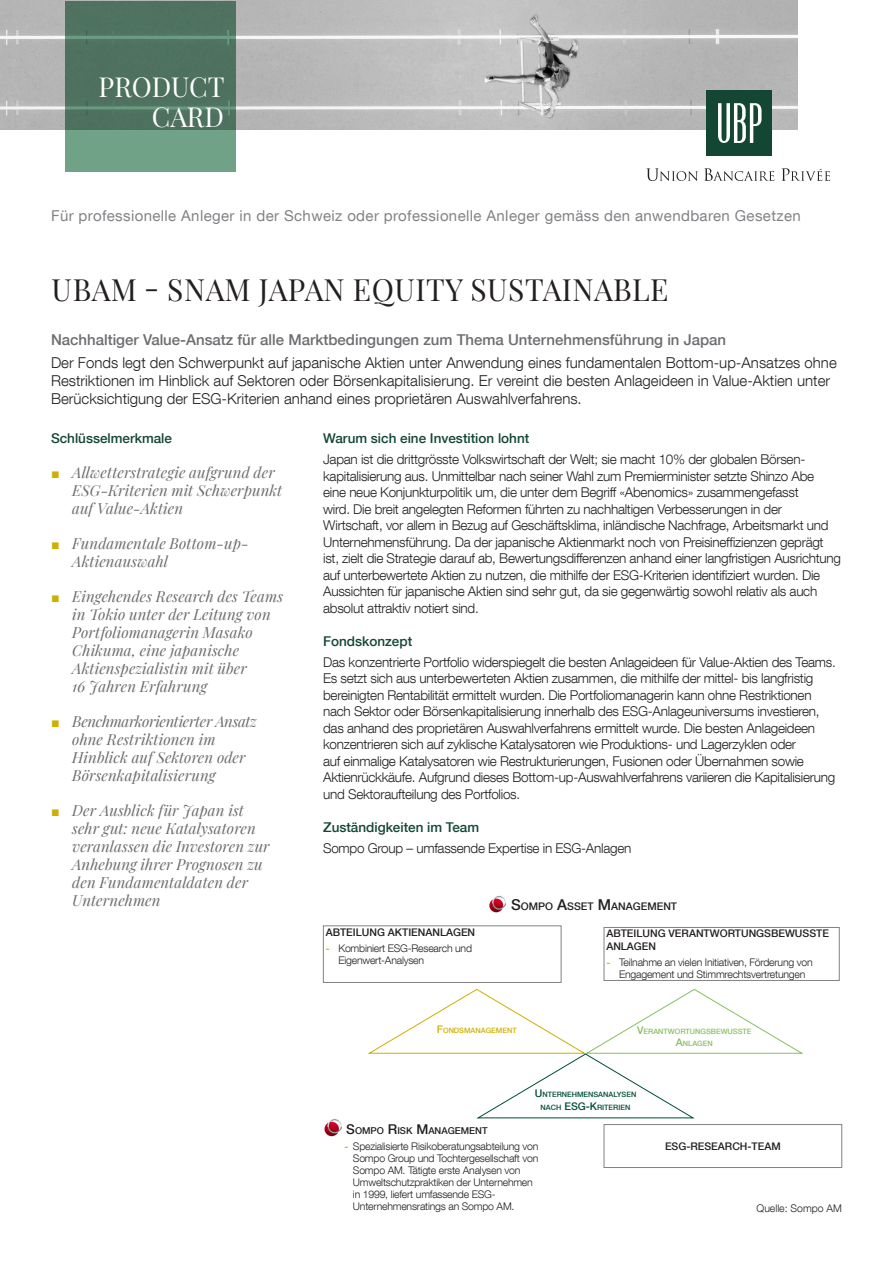
<style>
.page{position:relative;width:893px;height:1263px;background:#fff}
.page>*{position:absolute;margin:0;border:0;box-sizing:border-box;transform-origin:0 0}
.nom_du_fonds{font:30px "Playfair Display";letter-spacing:.015em;color:#231f20}
.t1{font:27px "Playfair Display";color:#fff}
.t2{font:italic 15px/18px "Playfair Display";letter-spacing:.005em;color:#6c6d70}
.Texte_Intro{font:300 15px/18px "Helvetica Neue LT Com";color:#231f20}
.For_qualified_invest{font:15px "Helvetica Neue LT Com";letter-spacing:.025em;color:#808285}
.Texte_Intro_65{font:500 15px "Helvetica Neue LT Com";color:#6c6d70}
.Texte{font:300 13.5px/16.5px "Helvetica Neue LT Com";letter-spacing:-.02em;color:#231f20}
.Titre_Niv_2{font:500 13.5px "Helvetica Neue LT Com";color:#144634}
.Sources{font:300 10.5px/12px "Helvetica Neue LT Com";letter-spacing:-.02em;color:#231f20}
.texte_Main_risks{font:500 10.5px/12.6px "Helvetica Neue LT Com";color:#231f20}
.texte_Main_risks-2{font:500 10.5px "Helvetica Neue LT Com";color:#231f20}
.Sources-2{font:300 10.5px "Helvetica Neue LT Com";color:#231f20}
.texte_Main_risks-3{font:500 9.45px "Helvetica Neue LT Com";color:#231f20}
.texte_Main_risks-4{font:500 7.35px/12.6px "Helvetica Neue LT Com";color:#004d36;text-align:center}
.texte_Main_risks-5{font:500 7.35px/12.6px "Helvetica Neue LT Com";color:#87c060;text-align:center}
.texte_Main_risks-6{font:500 7.35px "Helvetica Neue LT Com";color:#ceb000}
.s1{font-family:"Arial";font-style:normal;font-size:14.25px;color:#ceb000}
.s2{font-size:15px}
.s3{font-weight:500;font-size:10.05px;color:#ceb000}
.s4{font-size:10.5px}
.s5{font-size:13.5px}
</style>
<div class="page">
<img style="left:0;top:0;width:797px;height:130px">
<svg style="left:65px;top:1px;width:170px;height:170px;background:#577f69"></svg>
<svg style="left:646px;top:168px;width:52px;height:13px"></svg>
<svg style="left:704px;top:168px;width:70px;height:13px"></svg>
<svg style="left:781px;top:168px;width:49px;height:13px"></svg>
<div style="left:706px;top:90px;width:66px;height:66px;background:#144634"></div>
<svg style="left:718px;top:103px;width:43px;height:40px"></svg>
<img style="left:489px;top:896px;width:17px;height:17px">
<img style="left:324px;top:1119px;width:18px;height:18px">
<div style="left:323px;top:926px;width:238px;height:57px;border:1px solid #808285"></div>
<div style="left:604px;top:927px;width:235px;height:54px;border:1px solid #808285"></div>
<div style="left:604px;top:1124px;width:238px;height:44px;border:1px solid #808285"></div>
<svg style="left:367px;top:988px;width:437px;height:130px"></svg>
<p class="t1" style="left:99px;top:66px;width:128px">PRODUCT</p>
<p class="t1" style="left:152px;top:96px;width:74px">CARD</p>
<p class="For_qualified_invest" style="left:51px;top:207px;width:751px">Für professionelle Anleger in der Schweiz oder professionelle Anleger gemäss den anwendbaren Gesetzen</p>
<p class="nom_du_fonds" style="left:52px;top:267px;width:618px">UBAM - SNAM JAPAN EQUITY SUSTAINABLE</p>
<p class="Texte_Intro_65" style="left:51px;top:331px;width:677px">Nachhaltiger Value-Ansatz für alle Marktbedingungen zum Thema Unternehmensführung in Japan</p>
<p class="Texte_Intro" style="left:51px;top:353px;width:787px">Der Fonds legt den Schwerpunkt auf japanische Aktien unter Anwendung eines fundamentalen Bottom-up-Ansatzes ohne<br>Restriktionen im Hinblick auf Sektoren oder Börsenkapitalisierung. Er vereint die besten Anlageideen in Value-Aktien unter<br>Berücksichtigung der ESG-Kriterien anhand eines proprietären Auswahlverfahrens.</p>
<p class="Titre_Niv_2" style="left:323px;top:430px;width:208px">Warum sich eine Investition lohnt</p>
<p class="Texte" style="left:323px;top:451px;width:519px">Japan ist die drittgrösste Volkswirtschaft der Welt; sie macht 10% der globalen Börsen&shy;kapitalisierung aus. Unmittelbar nach seiner Wahl zum Premierminister setzte Shinzo Abe<br>eine neue Konjunkturpolitik um, die unter dem Begriff «Abenomics» zusammengefasst<br>wird. Die breit angelegten Reformen führten zu nachhaltigen Verbesserungen in der Wirtschaft, vor allem in Bezug auf Geschäftsklima, inländische Nachfrage, Arbeitsmarkt und Unternehmensführung. Da der japanische Aktienmarkt noch von Preisineffizienzen geprägt ist, zielt die Strategie darauf ab, Bewertungsdifferenzen anhand einer langfristigen Ausrichtung auf unterbewertete Aktien zu nutzen, die mithilfe der ESG-Kriterien identifiziert wurden. Die Aussichten für japanische Aktien sind sehr gut, da sie gegenwärtig sowohl relativ als auch absolut attraktiv notiert sind.</p>
<p class="Titre_Niv_2" style="left:323px;top:633px;width:91px">Fondskonzept</p>
<p class="Texte" style="left:323px;top:654px;width:514px">Das konzentrierte Portfolio widerspiegelt die besten Anlageideen für Value-Aktien des Teams.<br>Es setzt sich aus unterbewerteten Aktien zusammen, die mithilfe der mittel- bis langfristig bereinigten Rentabilität ermittelt wurden. Die Portfoliomanagerin kann ohne Restriktionen nach Sektor oder Börsenkapitalisierung innerhalb des ESG-Anlageuniversums investieren, das anhand des proprietären Auswahlverfahrens ermittelt wurde. Die besten Anlageideen konzentrieren sich auf zyklische Katalysatoren wie Produktions- und Lagerzyklen oder<br>auf einmalige Katalysatoren wie Restrukturierungen, Fusionen oder Übernahmen sowie Aktienrückkäufe. Aufgrund dieses Bottom-up-Auswahlverfahrens variieren die Kapitalisierung und Sektoraufteilung des Portfolios.</p>
<p class="Titre_Niv_2" style="left:323px;top:819px;width:158px">Zuständigkeiten im Team</p>
<p class="Texte" style="left:323px;top:840px;width:310px">Sompo Group – umfassende Expertise in ESG-Anlagen</p>
<p class="Titre_Niv_2" style="left:51px;top:430px;width:123px">Schlüsselmerkmale</p>
<p class="t2" style="left:72px;top:463px;width:212px;text-indent:-21px"><span class="s1">■</span> Allwetterstrategie aufgrund der<br>ESG-Kriterien mit Schwerpunkt auf Value-Aktien</p>
<p class="t2" style="left:72px;top:534px;width:178px;text-indent:-21px"><span class="s1">■</span> Fundamentale Bottom-up-<br>Aktienauswahl</p>
<p class="t2" style="left:72px;top:587px;width:212px;text-indent:-21px"><span class="s1">■</span> Eingehendes Research des Teams in Tokio unter der Leitung von<br>Portfoliomanagerin Masako<br>Chikuma, eine japanische<br>Aktienspezialistin mit über<br>16 Jahren Erfahrung</p>
<p class="t2" style="left:72px;top:712px;width:186px;text-indent:-21px"><span class="s1">■</span> Benchmarkorientierter Ansatz ohne Restriktionen im<br>Hinblick auf Sektoren oder<br>Börsenkapitalisierung</p>
<p class="t2" style="left:72px;top:801px;width:199px;text-indent:-21px"><span class="s1">■</span> Der Ausblick für Japan ist sehr gut: neue Katalysatoren veranlassen die Investoren zur<br>Anhebung ihrer Prognosen zu den Fundamentaldaten der<br>Unternehmen</p>
<p class="texte_Main_risks-2" style="left:511px;top:900px;width:168px"><span class="s2">S</span>OMPO <span class="s2">A</span>SSET <span class="s2">M</span>ANAGEMENT</p>
<p class="texte_Main_risks" style="left:326px;top:925px;width:151px">ABTEILUNG AKTIENANLAGEN</p>
<p class="Sources" style="left:338px;top:942px;width:135px;text-indent:-13px"><span class="s3">-</span> Kombiniert ESG-Research und<br>Eigenwert-Analysen</p>
<p class="texte_Main_risks" style="left:606px;top:927px;width:224px">ABTEILUNG VERANTWORTUNGSBEWUSSTE<br>ANLAGEN</p>
<p class="Sources" style="left:606px;top:956px;width:208px;text-align:center"><span class="s3">-</span> Teilnahme an vielen Initiativen, Förderung von<br>Engagement und Stimmrechtsvertretungen</p>
<p class="texte_Main_risks-6" style="left:437px;top:1026px;width:81px"><span class="s4">F</span>ONDSMANAGEMENT</p>
<p class="texte_Main_risks-5" style="left:637px;top:1025px;width:116px"><span class="s4">V</span>ERANTWORTUNGSBEWUSSTE<br><span class="s4">A</span>NLAGEN</p>
<p class="texte_Main_risks-4" style="left:535px;top:1088px;width:103px"><span class="s4">U</span> NTERNEHMENSANALYSEN<br>NACH <span class="s4">ESG-K</span>RITERIEN</p>
<p class="texte_Main_risks-3" style="left:346px;top:1125px;width:143px"><span class="s5">S</span>OMPO <span class="s5">R</span>ISK <span class="s5">M</span>ANAGEMENT</p>
<p class="Sources" style="left:353px;top:1140px;width:187px;text-indent:-9px"><span class="s3">-</span> Spezialisierte Risikoberatungsabteilung von Sompo Group und Tochtergesellschaft von Sompo AM. Tätigte erste Analysen von Umweltschutzpraktiken der Unternehmen in 1999, liefert umfassende ESG-Unternehmensratings an Sompo AM.</p>
<p class="texte_Main_risks" style="left:665px;top:1139px;width:117px">ESG-RESEARCH-TEAM</p>
<p class="Sources-2" style="left:757px;top:1202px;width:87px">Quelle: Sompo AM</p>
</div>
